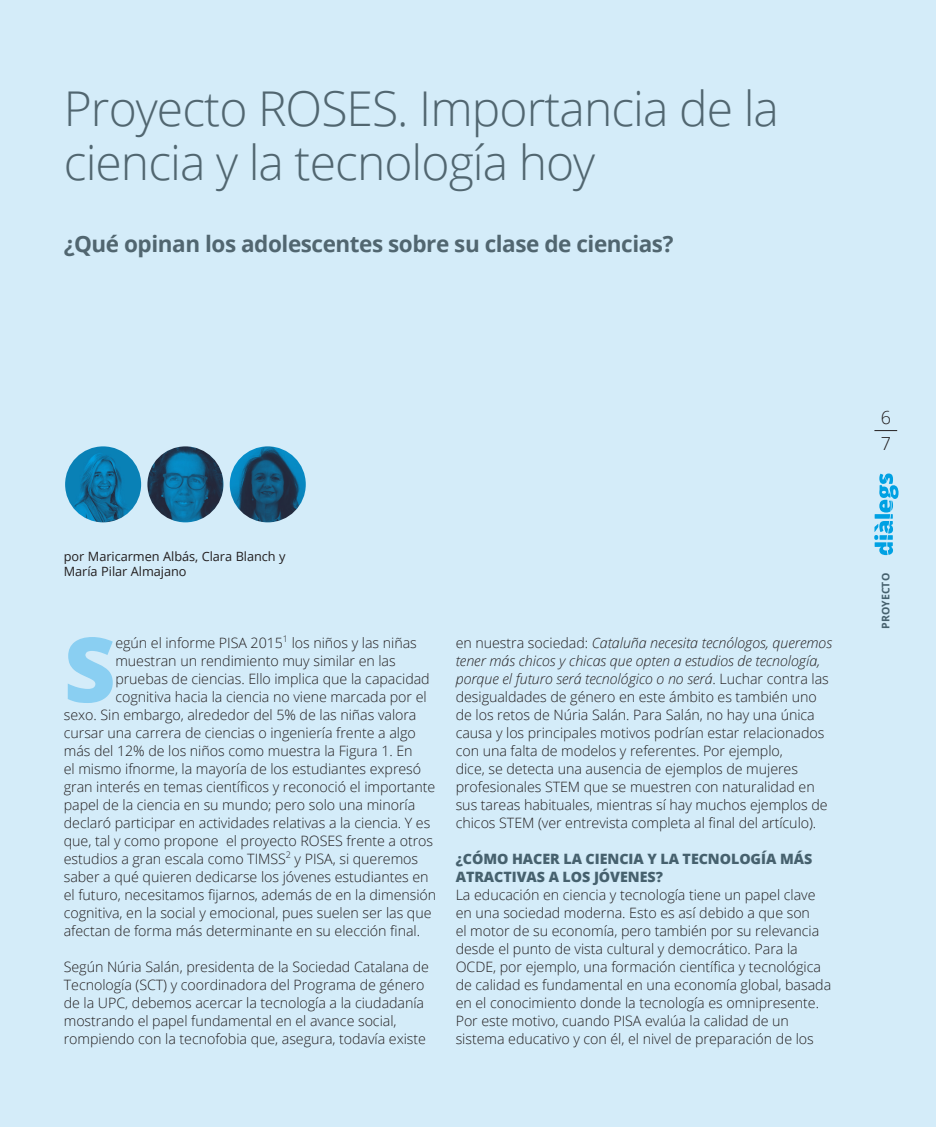
<style>
.page{position:relative;width:936px;height:1127px;background:#fff}
.page>*{position:absolute;margin:0;border:0;box-sizing:border-box;transform-origin:0 0}
.TEXTOS{font:800 89.85px "Open Sans";color:#8acff2}
.TITULARS{font:300 48px/54px "Open Sans";letter-spacing:-.02em;color:#516670}
.TITULARS-2{font:700 22.5px "Open Sans";letter-spacing:-.02em;color:#516670}
.TEXTOS-2{font:300 18px "Open Sans";color:#231f20}
.TEXTOS-3{font:300 14.25px/18px "Open Sans";letter-spacing:-.005em;color:#231f20}
.TEXTOS-4{font:800 14.25px/18px "Open Sans";letter-spacing:-.005em;color:#46616e}
.Titular_petit{font:12.75px/15.3px "Open Sans";letter-spacing:-.005em;color:#231f20}
.t1{font:700 10.5px "Open Sans";color:#46616e}
.s1{font-style:italic}
</style>
<div class="page">
<div style="left:0;top:0;width:935px;height:1127px;background:#d4ecf9"></div>
<svg style="left:874px;top:473px;width:24px;height:82px"></svg>
<svg style="left:874px;top:430px;width:23px;height:1px"></svg>
<img style="left:65px;top:446px;width:76px;height:76px;border-radius:38px">
<img style="left:147px;top:446px;width:76px;height:76px;border-radius:38px">
<img style="left:230px;top:446px;width:76px;height:76px;border-radius:38px">
<p class="TITULARS" style="left:64px;top:80px;width:716px">Proyecto ROSES. Importancia de la ciencia y la tecnología hoy</p>
<p class="TITULARS-2" style="left:64px;top:228px;width:611px">¿Qué opinan los adolescentes sobre su clase de ciencias?</p>
<p class="Titular_petit" style="left:64px;top:548px;width:223px">por Maricarmen Albás, Clara Blanch y<br>María Pilar Almajano</p>
<p class="TEXTOS" style="left:64px;top:601px;width:53px">S</p>
<p class="TEXTOS-3" style="left:115px;top:633px;width:303px">egún el informe PISA 2015<sup>1</sup> los niños y las niñas</p>
<p class="TEXTOS-3" style="left:115px;top:651px;width:282px">muestran un rendimiento muy similar en las</p>
<p class="TEXTOS-3" style="left:115px;top:669px;width:316px">pruebas de ciencias. Ello implica que la capacidad</p>
<p class="TEXTOS-3" style="left:115px;top:687px;width:313px">cognitiva hacia la ciencia no viene marcada por el</p>
<p class="TEXTOS-3" style="left:64px;top:705px;width:354px">sexo. Sin embargo, alrededor del 5% de las niñas valora</p>
<p class="TEXTOS-3" style="left:64px;top:723px;width:353px">cursar una carrera de ciencias o ingeniería frente a algo</p>
<p class="TEXTOS-3" style="left:64px;top:741px;width:350px">más del 12% de los niños como muestra la Figura 1. En</p>
<p class="TEXTOS-3" style="left:64px;top:759px;width:359px">el mismo ifnorme, la mayoría de los estudiantes expresó</p>
<p class="TEXTOS-3" style="left:64px;top:777px;width:373px">gran interés en temas científicos y reconoció el importante</p>
<p class="TEXTOS-3" style="left:64px;top:795px;width:353px">papel de la ciencia en su mundo; pero solo una minoría</p>
<p class="TEXTOS-3" style="left:64px;top:813px;width:368px">declaró participar en actividades relativas a la ciencia. Y es</p>
<p class="TEXTOS-3" style="left:64px;top:831px;width:371px">que, tal y como propone el proyecto ROSES frente a otros</p>
<p class="TEXTOS-3" style="left:64px;top:849px;width:356px">estudios a gran escala como TIMSS<sup>2</sup> y PISA, si queremos</p>
<p class="TEXTOS-3" style="left:64px;top:867px;width:366px">saber a qué quieren dedicarse los jóvenes estudiantes en</p>
<p class="TEXTOS-3" style="left:64px;top:885px;width:374px">el futuro, necesitamos fijarnos, además de en la dimensión</p>
<p class="TEXTOS-3" style="left:64px;top:903px;width:369px">cognitiva, en la social y emocional, pues suelen ser las que</p>
<p class="TEXTOS-3" style="left:64px;top:921px;width:358px">afectan de forma más determinante en su elección final.</p>
<p class="TEXTOS-3" style="left:64px;top:957px;width:366px">Según Núria Salán, presidenta de la Sociedad Catalana de Tecnología (SCT) y coordinadora del Programa de género de la UPC, debemos acercar la tecnología a la ciudadanía mostrando el papel fundamental en el avance social, rompiendo con la tecnofobia que, asegura, todavía existe</p>
<p class="TEXTOS-3" style="left:455px;top:633px;width:378px">en nuestra sociedad: <span class="s1">Cataluña necesita tecnólogos, queremos tener más chicos y chicas que opten a estudios de tecnología, porque el futuro será tecnológico o no será</span>. Luchar contra las desigualdades de género en este ámbito es también uno de los retos de Núria Salán. Para Salán, no hay una única causa y los principales motivos podrían estar relacionados con una falta de modelos y referentes. Por ejemplo,<br>dice, se detecta una ausencia de ejemplos de mujeres profesionales STEM que se muestren con naturalidad en sus tareas habituales, mientras sí hay muchos ejemplos de chicos STEM (ver entrevista completa al final del artículo).</p>
<p class="TEXTOS-4" style="left:455px;top:849px;width:358px">¿CÓMO HACER LA CIENCIA Y LA TECNOLOGÍA MÁS<br>ATRACTIVAS A LOS JÓVENES?</p>
<p class="TEXTOS-3" style="left:455px;top:885px;width:377px">La educación en ciencia y tecnología tiene un papel clave en una sociedad moderna. Esto es así debido a que son<br>el motor de su economía, pero también por su relevancia desde el punto de vista cultural y democrático. Para la OCDE, por ejemplo, una formación científica y tecnológica de calidad es fundamental en una economía global, basada en el conocimiento donde la tecnología es omnipresente.<br>Por este motivo, cuando PISA evalúa la calidad de un sistema educativo y con él, el nivel de preparación de los</p>
<p class="TEXTOS-2" style="left:880px;top:406px;width:12px">6</p>
<p class="TEXTOS-2" style="left:880px;top:431px;width:12px">7</p>
<p class="t1" style="left:878px;top:628px;width:57px;rotate:-90deg">PROYECTO</p>
</div>
